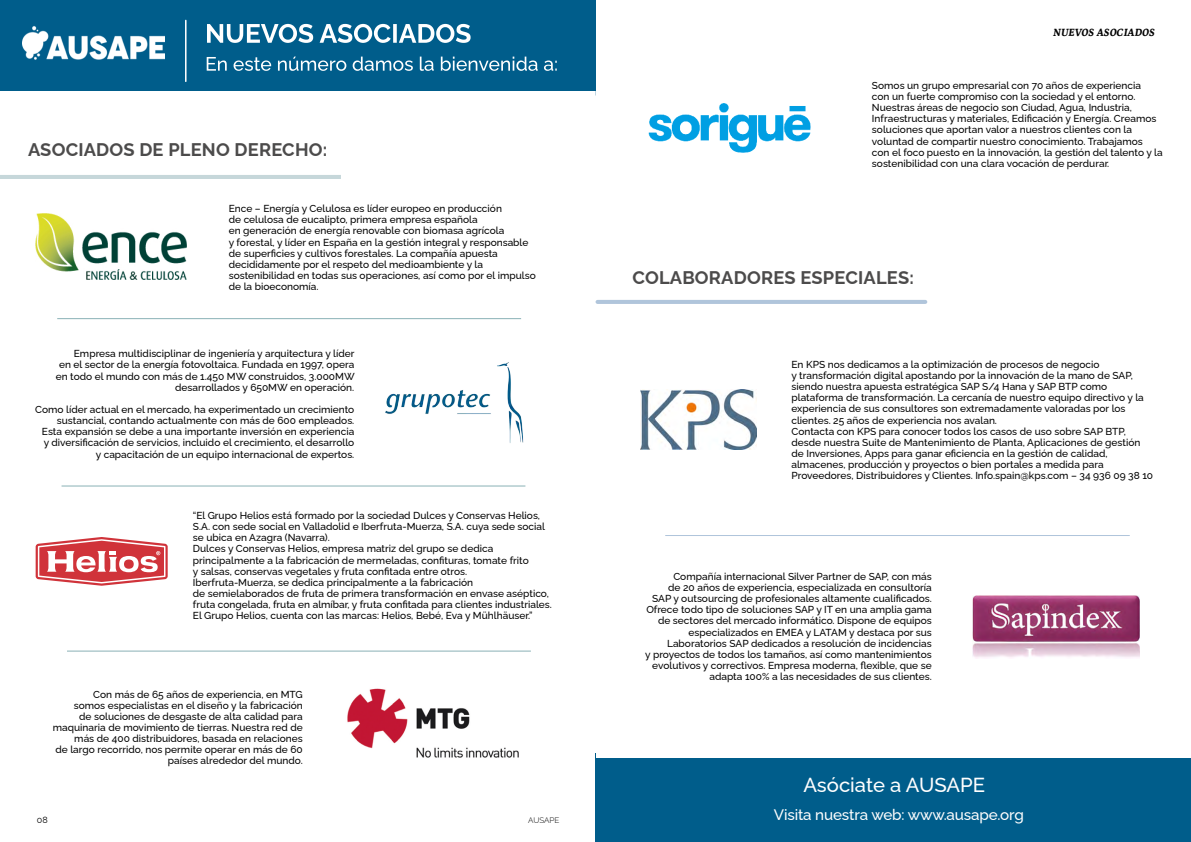
<style>
.page{position:relative;width:1191px;height:842px;background:#fff}
.page>*{position:absolute;margin:0;border:0;box-sizing:border-box;transform-origin:0 0}
.t1{font:500 20.3px "Raleway";color:#fff}
.t2{font:100 18.3px "Raleway";letter-spacing:.01em;color:#4c4b4b}
.t3{font:500 15.2px "Raleway";letter-spacing:-.01em;color:#fff}
.t4{font:italic 11.2px "Petrona";color:#000}
.t5{font:italic 11px "Petrona";color:#000}
.t6{font:500 10.1px/11.2px "Raleway";color:#000;text-align:right}
.t7{font:9.1px "Raleway";color:#000}
.t8{font:9px "Raleway";color:#000}
.t9{font:100 8.1px "Raleway";color:#000}
.t10{font:100 8px "Raleway";color:#000}
</style>
<div class="page">
<hr style="left:57px;top:318px;width:464px;height:1px;background:#8bb2b7">
<hr style="left:62px;top:485px;width:463px;height:1px;background:#8bb2b7">
<hr style="left:67px;top:651px;width:464px;height:1px;background:#8bb2b7">
<hr style="left:0;top:175px;width:341px;height:4px;background:#c6d7da">
<div style="left:0;top:0;width:595px;height:90px;background:#005d8b"></div>
<img style="left:22px;top:26px;width:143px;height:34px">
<svg style="left:207px;top:57px;width:350px;height:14px"></svg>
<svg style="left:207px;top:24px;width:263px;height:19px"></svg>
<hr style="left:185px;top:20px;width:1px;height:61px;background:#fff">
<img style="left:385px;top:362px;width:139px;height:81px">
<img style="left:347px;top:688px;width:172px;height:70px">
<svg style="left:36px;top:537px;width:132px;height:49px"></svg>
<img style="left:36px;top:213px;width:150px;height:66px">
<hr style="left:665px;top:535px;width:464px;height:1px;background:#b0c5db">
<hr style="left:597px;top:300px;width:328px;height:4px;background:#b0c5db">
<div style="left:595px;top:758px;width:596px;height:84px;background:#005d8b"></div>
<img style="left:640px;top:390px;width:116px;height:59px">
<img style="left:648px;top:103px;width:163px;height:50px">
<img style="left:973px;top:595px;width:167px;height:63px">
<h2 class="t2" style="left:28px;top:135px;width:301px">ASOCIADOS DE PLENO DERECHO:</h2>
<p class="t6" style="left:229px;top:202px;width:308px;text-align:left">Ence – Energía y Celulosa es líder europeo en producción<br>de celulosa de eucalipto, primera empresa española<br>en generación de energía renovable con biomasa agrícola<br>y forestal, y líder en España en la gestión integral y responsable de superficies y cultivos forestales. La compañía apuesta decididamente por el respeto del medioambiente y la sostenibilidad en todas sus operaciones, así como por el impulso de la bioeconomía.</p>
<p class="t6" style="left:56px;top:347px;width:300px">Empresa multidisciplinar de ingeniería y arquitectura y líder<br>en el sector de la energía fotovoltaica. Fundada en 1997, opera en todo el mundo con más de 1.450 MW construidos, 3.000MW desarrollados y 650MW en operación.</p>
<p class="t6" style="left:35px;top:403px;width:321px">Como líder actual en el mercado, ha experimentado un crecimiento sustancial, contando actualmente con más de 600 empleados.<br>Esta expansión se debe a una importante inversión en experiencia y diversificación de servicios, incluido el crecimiento, el desarrollo<br>y capacitación de un equipo internacional de expertos.</p>
<p class="t6" style="left:193px;top:509px;width:360px;text-align:left">“El Grupo Helios está formado por la sociedad Dulces y Conservas Helios, S.A. con sede social en Valladolid e Iberfruta-Muerza, S.A. cuya sede social se ubica en Azagra (Navarra).<br>Dulces y Conservas Helios, empresa matriz del grupo se dedica principalmente a la fabricación de mermeladas, confituras, tomate frito<br>y salsas, conservas vegetales y fruta confitada entre otros.<br>Iberfruta-Muerza, se dedica principalmente a la fabricación<br>de semielaborados de fruta de primera transformación en envase aséptico, fruta congelada, fruta en almíbar, y fruta confitada para clientes industriales.<br>El Grupo Helios, cuenta con las marcas: Helios, Bebé, Eva y Mühlhäuser.”</p>
<p class="t6" style="left:53px;top:687px;width:251px">Con más de 65 años de experiencia, en MTG<br>somos especialistas en el diseño y la fabricación<br>de soluciones de desgaste de alta calidad para maquinaria de movimiento de tierras. Nuestra red de más de 400 distribuidores, basada en relaciones<br>de largo recorrido, nos permite operar en más de 60 países alrededor del mundo.</p>
<p class="t8" style="left:37px;top:812px;width:12px">08</p>
<p class="t10" style="left:528px;top:813px;width:33px">AUSAPE</p>
<p class="t7" style="left:29px;top:815px;width:11px">01</p>
<p class="t9" style="left:527px;top:816px;width:33px">AUSAPE</p>
<p class="t4" style="left:1059px;top:21px;width:105px">NUEVOS ASOCIADOS</p>
<p class="t5" style="left:1053px;top:24px;width:103px">NUEVOS ASOCIADOS</p>
<p class="t6" style="left:872px;top:78px;width:292px;text-align:left">Somos un grupo empresarial con 70 años de experiencia<br>con un fuerte compromiso con la sociedad y el entorno.<br>Nuestras áreas de negocio son Ciudad, Agua, Industria, Infraestructuras y materiales, Edificación y Energía. Creamos soluciones que aportan valor a nuestros clientes con la voluntad de compartir nuestro conocimiento. Trabajamos con el foco puesto en la innovación, la gestión del talento y la sostenibilidad con una clara vocación de perdurar.</p>
<h2 class="t2" style="left:632px;top:263px;width:283px">COLABORADORES ESPECIALES:</h2>
<p class="t6" style="left:791px;top:357px;width:363px;text-align:left">En KPS nos dedicamos a la optimización de procesos de negocio<br>y transformación digital apostando por la innovación de la mano de SAP, siendo nuestra apuesta estratégica SAP S/4 Hana y SAP BTP como plataforma de transformación. La cercanía de nuestro equipo directivo y la experiencia de sus consultores son extremadamente valoradas por los clientes. 25 años de experiencia nos avalan.<br>Contacta con KPS para conocer todos los casos de uso sobre SAP BTP, desde nuestra Suite de Mantenimiento de Planta, Aplicaciones de gestión de Inversiones, Apps para ganar eficiencia en la gestión de calidad, almacenes, producción y proyectos o bien portales a medida para Proveedores, Distribuidores y Clientes. Info.spain@kps.com – 34 936 09 38 10</p>
<p class="t6" style="left:645px;top:569px;width:288px">Compañía internacional Silver Partner de SAP, con más<br>de 20 años de experiencia, especializada en consultoría<br>SAP y outsourcing de profesionales altamente cualificados.<br>Ofrece todo tipo de soluciones SAP y IT en una amplia gama de sectores del mercado informático. Dispone de equipos especializados en EMEA y LATAM y destaca por sus Laboratorios SAP dedicados a resolución de incidencias<br>y proyectos de todos los tamaños, así como mantenimientos evolutivos y correctivos. Empresa moderna, flexible, que se adapta 100% a las necesidades de sus clientes.</p>
<h1 class="t1" style="left:803px;top:768px;width:183px">Asóciate a AUSAPE</h1>
<h3 class="t3" style="left:774px;top:802px;width:251px">Visita nuestra web: www.ausape.org</h3>
</div>
